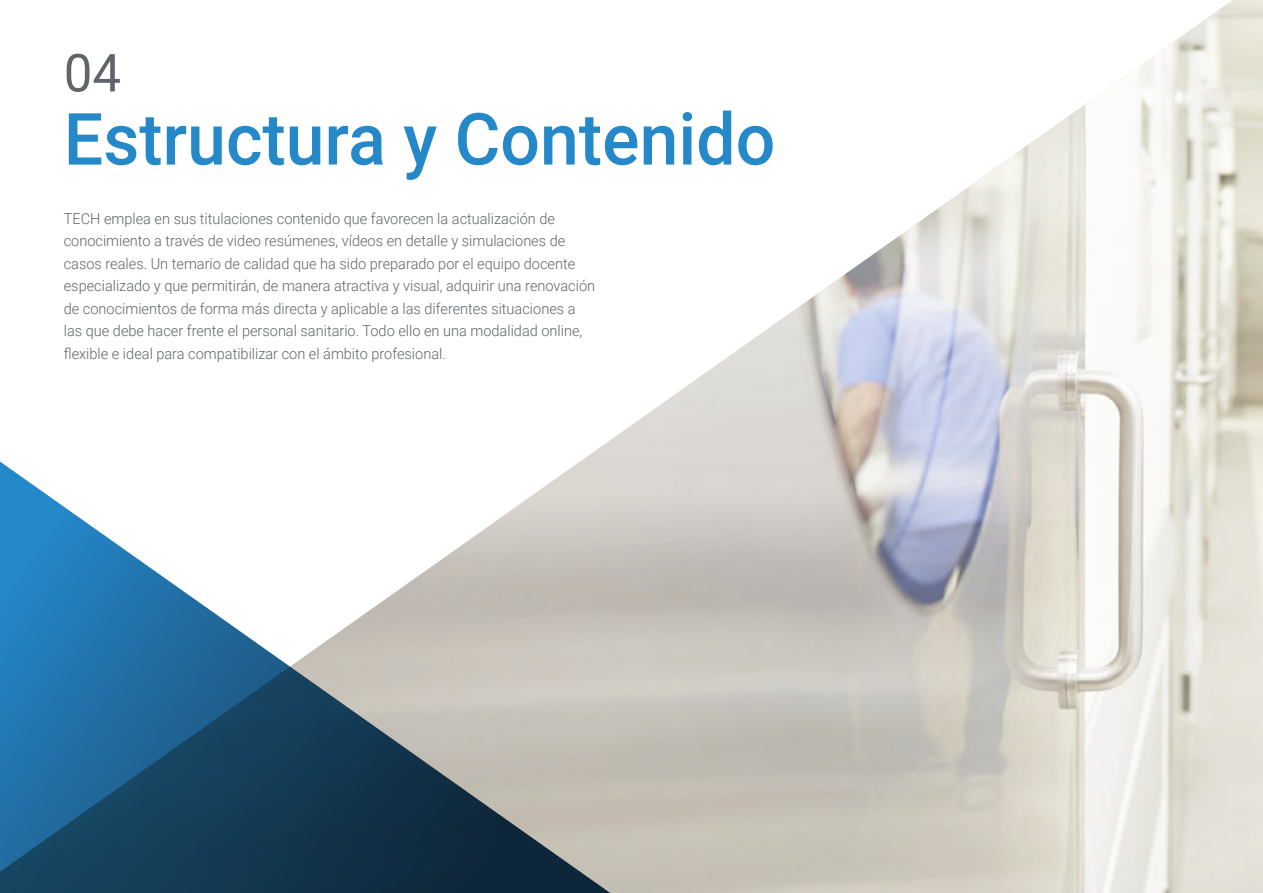
<style>
.page{position:relative;width:1263px;height:893px;background:#fff}
.page>*{position:absolute;margin:0;border:0;box-sizing:border-box;transform-origin:0 0}
.t1{font:500 72px "Roboto";color:#2488c9}
.t2{font:52.5px "Roboto";color:#61646a}
.t3{font:300 15px/22.5px "Roboto";color:#61646a}
</style>
<div class="page">
<img style="left:602px;top:0;width:661px;height:893px">
<svg style="left:0;top:446px;width:640px;height:447px"></svg>
<h2 class="t2" style="left:64px;top:36px;width:59px">04</h2>
<h1 class="t1" style="left:64px;top:89px;width:713px">Estructura y Contenido</h1>
<p class="t3" style="left:64px;top:207px;width:533px">TECH emplea en sus titulaciones contenido que favorecen la actualización de conocimiento a través de video resúmenes, vídeos en detalle y simulaciones de casos reales. Un temario de calidad que ha sido preparado por el equipo docente especializado y que permitirán, de manera atractiva y visual, adquirir una renovación de conocimientos de forma más directa y aplicable a las diferentes situaciones a las que debe hacer frente el personal sanitario. Todo ello en una modalidad online, flexible e ideal para compatibilizar con el ámbito profesional.</p>
</div>
